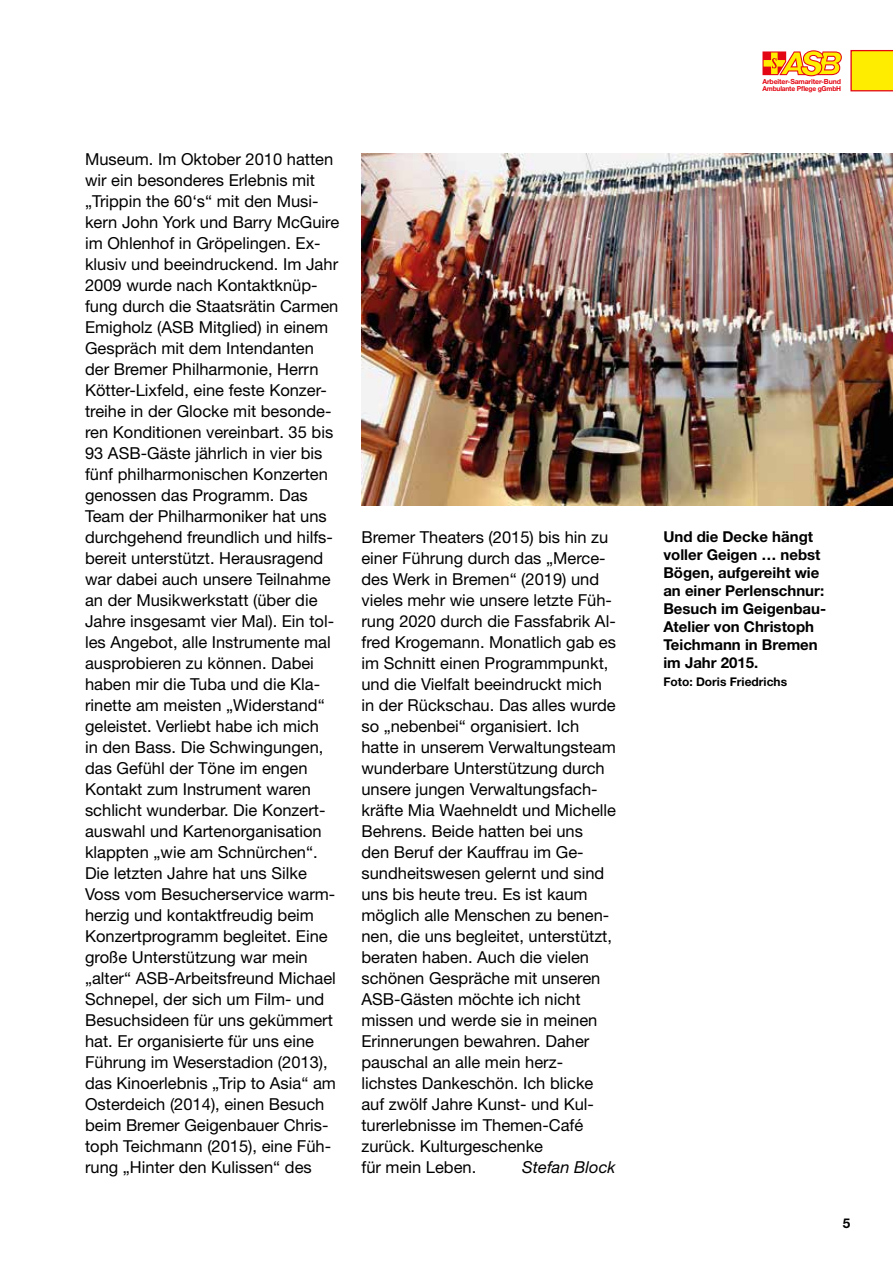
<style>
.page{position:relative;width:893px;height:1263px;background:#fff}
.page>*{position:absolute;margin:0;border:0;box-sizing:border-box;transform-origin:0 0}
.t1{font:16.5px/21px "Helvetica Neue";color:#000}
.t2{font:italic 16.5px "Helvetica Neue";color:#000}
.t3{font:700 15px/18px "Helvetica Neue";color:#000}
.t4{font:700 13.5px "Helvetica Neue";color:#000}
.t5{font:700 12px "Helvetica Neue";color:#000}
.t6{font:700 6.9px/7.4px "Helvetica Neue";letter-spacing:-.02em;color:#e30613}
</style>
<div class="page">
<svg style="left:850px;top:50px;width:43px;height:41px;background:#fcda04"></svg>
<img style="left:361px;top:153px;width:532px;height:353px">
<svg style="left:762px;top:50px;width:80px;height:27px"></svg>
<p class="t1" style="left:85px;top:148px;width:256px">Museum. Im Oktober 2010 hatten wir ein besonderes Erlebnis mit „Trippin the 60‘s“ mit den Musi&shy;kern John York und Barry McGuire im Ohlenhof in Gröpelingen. Ex&shy;klusiv und beeindruckend. Im Jahr<br>2009 wurde nach Kontaktknüp&shy;fung durch die Staatsrätin Carmen<br>Emigholz (ASB Mitglied) in einem<br>Gespräch mit dem Intendanten der Bremer Philharmonie, Herrn<br>Kötter-Lixfeld, eine feste Konzer&shy;treihe in der Glocke mit besonde&shy;ren Konditionen vereinbart. 35 bis<br>93 ASB-Gäste jährlich in vier bis fünf philharmonischen Konzerten genossen das Programm. Das<br>Team der Philharmoniker hat uns durchgehend freundlich und hilfs&shy;bereit unterstützt. Herausragend war dabei auch unsere Teilnahme an der Musikwerkstatt (über die<br>Jahre insgesamt vier Mal). Ein tol&shy;les Angebot, alle Instrumente mal ausprobieren zu können. Dabei haben mir die Tuba und die Kla&shy;rinette am meisten „Widerstand“ geleistet. Verliebt habe ich mich<br>in den Bass. Die Schwingungen, das Gefühl der Töne im engen<br>Kontakt zum Instrument waren schlicht wunderbar. Die Konzert&shy;auswahl und Kartenorganisation klappten „wie am Schnürchen“.<br>Die letzten Jahre hat uns Silke<br>Voss vom Besucherservice warm&shy;herzig und kontaktfreudig beim<br>Konzertprogramm begleitet. Eine große Unterstützung war mein „alter“ ASB-Arbeitsfreund Michael<br>Schnepel, der sich um Film- und<br>Besuchsideen für uns gekümmert hat. Er organisierte für uns eine<br>Führung im Weserstadion (2013), das Kinoerlebnis „Trip to Asia“ am<br>Osterdeich (2014), einen Besuch beim Bremer Geigenbauer Chris&shy;toph Teichmann (2015), eine Füh&shy;rung „Hinter den Kulissen“ des</p>
<p class="t1" style="left:361px;top:526px;width:256px">Bremer Theaters (2015) bis hin zu einer Führung durch das „Merce&shy;des Werk in Bremen“ (2019) und vieles mehr wie unsere letzte Füh&shy;rung 2020 durch die Fassfabrik Al&shy;fred Krogemann. Monatlich gab es im Schnitt einen Programmpunkt, und die Vielfalt beeindruckt mich in der Rückschau. Das alles wurde so „nebenbei“ organisiert. Ich hatte in unserem Verwaltungsteam wunderbare Unterstützung durch unsere jungen Verwaltungsfach&shy;kräfte Mia Waehneldt und Michelle<br>Behrens. Beide hatten bei uns<br>den Beruf der Kauffrau im Ge&shy;sundheitswesen gelernt und sind uns bis heute treu. Es ist kaum möglich alle Menschen zu benen&shy;nen, die uns begleitet, unterstützt, beraten haben. Auch die vielen schönen Gespräche mit unseren<br>ASB-Gästen möchte ich nicht missen und werde sie in meinen<br>Erinnerungen bewahren. Daher pauschal an alle mein herz&shy;lichstes Dankeschön. Ich blicke auf zwölf Jahre Kunst- und Kul&shy;turerlebnisse im Themen-Café zurück. Kulturgeschenke<br>für mein Leben.</p>
<p class="t2" style="left:522px;top:1157px;width:95px">Stefan Block</p>
<p class="t6" style="left:762px;top:78px;width:80px">Arbeiter-Samariter-Bund<br>Ambulante Pflege gGmbH</p>
<p class="t3" style="left:663px;top:527px;width:164px">Und die Decke hängt voller Geigen … nebst<br>Bögen, aufgereiht wie an einer Perlenschnur:<br>Besuch im Geigenbau-<br>Atelier von Christoph<br>Teichmann in Bremen im Jahr 2015.</p>
<p class="t5" style="left:663px;top:674px;width:125px">Foto: Doris Friedrichs</p>
<p class="t4" style="left:843px;top:1215px;width:9px">5</p>
</div>
